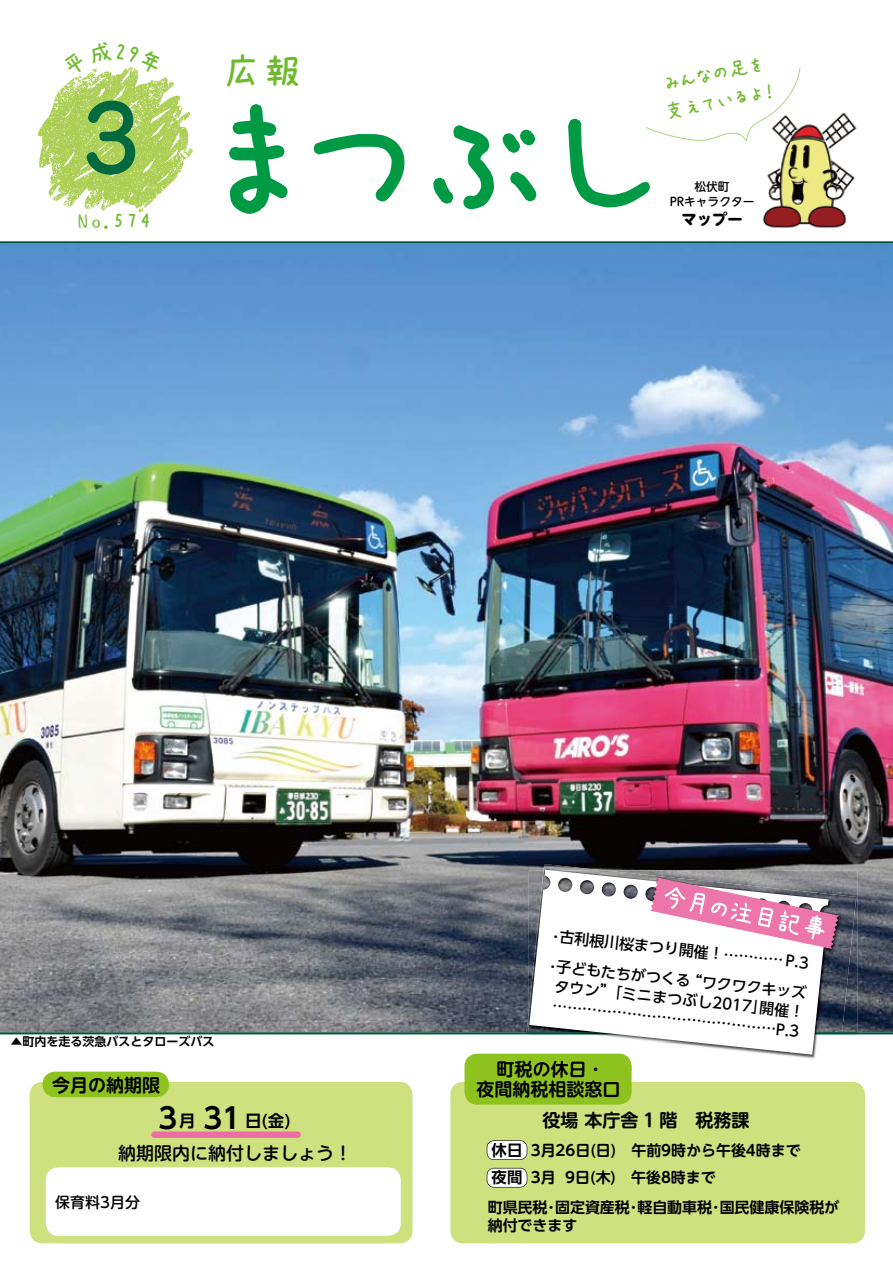
<style>
.page{position:relative;width:893px;height:1263px;background:#fff}
.page>*{position:absolute;margin:0;border:0;box-sizing:border-box;transform-origin:0 0}
.t1{font:166.5px "AP Japanesefont";color:#094}
.t2{font:500 90px "Jun 34 Pro";color:#00693e}
.t3{font:40.5px "AP Japanesefont";color:#6fba2c}
.t4{font:700 28.5px "UD Shin Go Pro De";color:#000}
.t5{font:22.5px "AP Japanesefont";color:#6fba2c}
.t6{font:21px/28.5px "AP Japanesefont";color:#6fba2c}
.t7{font:700 18px/19.5px "UD Shin M Go Pro De";color:#000;text-align:center}
.t8{font:500 18px "UD Shin M Go Pro";color:#000}
.t9{font:700 16.5px "UD Shin Go Pro De";color:#000}
.t10{font:700 15.45px/27.6px "UD Shin Go Pro De";color:#000}
.t11{font:800 15.3px "UD Shin M Go Pro";color:#000}
.t12{font:500 15px/30px "UD Shin Go Pro";color:#000}
.t13{font:700 15px/27.2px "UD Shin M Go Pro De";color:#000}
.t14{font:700 15px/18.5px "UD Shin Go Pro De";color:#000}
.t15{font:500 15px "UD Shin M Go Pro";color:#000}
.t16{font:700 12px "UD Shin Go Pro De";color:#000}
.t17{font:500 11.7px/15.3px "UD Shin M Go Pro";color:#000;text-align:center}
.s1{font-size:16.5px}
</style>
<div class="page">
<img style="left:762px;top:112px;width:95px;height:116px">
<div style="left:30px;top:1082px;width:382px;height:161px;background:#cfe07e;border-radius:13px"></div>
<div style="left:450px;top:1082px;width:415px;height:161px;background:#cfe07e;border-radius:13px"></div>
<img style="left:39px;top:76px;width:154px;height:137px">
<svg style="left:646px;top:68px;width:154px;height:74px"></svg>
<img style="left:0;top:241px;width:893px;height:793px">
<div style="left:464px;top:1054px;width:168px;height:50px;background:#8ec31f;border-radius:13px"></div>
<div style="left:46px;top:1167px;width:355px;height:69px;background:#fff;border-radius:13px"></div>
<div style="left:43px;top:1071px;width:126px;height:26px;background:#8ec31f;border-radius:13px"></div>
<svg style="left:487px;top:1140px;width:40px;height:20px"></svg>
<svg style="left:487px;top:1168px;width:40px;height:19px"></svg>
<div style="left:151px;top:1131px;width:150px;height:7px;background:#eb6ea5;border-radius:3px"></div>
<img style="left:829px;top:870px;width:28px;height:162px">
<img style="left:529px;top:1061px;width:68px;height:10px">
<img style="left:526px;top:864px;width:77px;height:168px">
<img style="left:532px;top:1034px;width:310px;height:32px">
<img style="left:829px;top:1032px;width:13px;height:2px">
<svg style="left:529px;top:865px;width:300px;height:192px"></svg>
<svg style="left:650px;top:877px;width:189px;height:72px"></svg>
<svg style="left:79px;top:67px;width:60px;height:9px"></svg>
<h2 class="t2" style="left:83px;top:68px;width:58px">3</h2>
<h3 class="t5" style="left:79px;top:209px;width:74px">No.574</h3>
<h3 class="t3" style="left:223px;top:51px;width:82px">広報</h3>
<h1 class="t1" style="left:196px;top:78px;width:479px">まつぶし</h1>
<h3 class="t6" style="left:656px;top:70px;width:114px;rotate:-11deg">みんなの足を支えているよ！</h3>
<p class="t17" style="left:670px;top:178px;width:86px">松伏町<br>PRキャラクター</p>
<p class="t11" style="left:681px;top:206px;width:63px">マップー</p>
<p class="t16" style="left:11px;top:1032px;width:205px">▲町内を走る茨急バスとタローズバス</p>
<p class="t12" style="left:554px;top:921px;width:260px;rotate:6deg">･ 古利根川桜まつり開催！………… P.3･ 子どもたちがつくる“ワクワクキッズ</p>
<p class="t12" style="left:555px;top:976px;width:253px;line-height:19.5px;rotate:6deg">タウン”｢ミニまつぶし2017｣開催！………………………………………P.3</p>
<p class="t7" style="left:52px;top:1074px;width:109px">今月の納期限</p>
<h3 class="t4" style="left:158px;top:1094px;width:134px">3 31 <span class="s1">(金)</span></h3>
<p class="t9" style="left:146px;top:1107px;width:117px">　　月　　　日</p>
<p class="t8" style="left:118px;top:1138px;width:236px">納期限内に納付しましょう！</p>
<p class="t15" style="left:55px;top:1190px;width:86px">保育料3月分</p>
<p class="t7" style="left:476px;top:1059px;width:145px">町税の休日･<br>夜間納税相談窓口</p>
<p class="t7" style="left:543px;top:1109px;width:208px">役場 本庁舎 1 階 税務課</p>
<p class="t10" style="left:492px;top:1135px;width:32px">休日夜間</p>
<p class="t13" style="left:531px;top:1136px;width:271px">3月26日(日)　午前9時から午後4時まで<br>3月 9日(木)　午後8時まで</p>
<p class="t14" style="left:488px;top:1197px;width:353px">町県民税･固定資産税･軽自動車税･国民健康保険税が納付できます</p>
</div>
